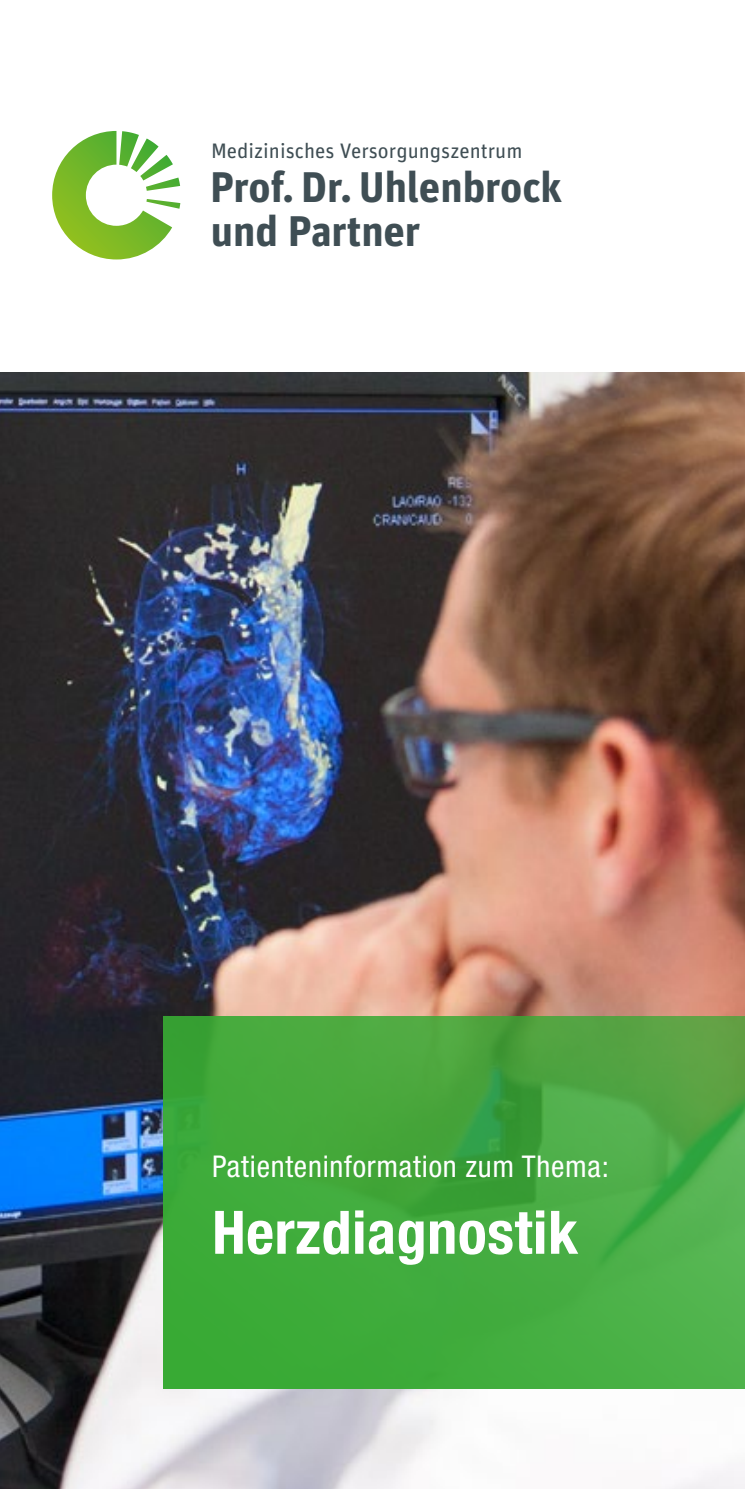
<style>
.page{position:relative;width:745px;height:1489px;background:#fff}
.page>*{position:absolute;margin:0;border:0;box-sizing:border-box;transform-origin:0 0}
.t1{font:700 condensed 60px "Helvetica Neue LT Std";letter-spacing:.01em;color:#fff}
.t2{font:700 42.75px/43.8px "Unit Pro";color:#3f4e54}
.t3{font:condensed 30px "Helvetica Neue LT Std";letter-spacing:.025em;color:#fff}
.t4{font:21px "Unit Pro";color:#3f4e54}
</style>
<div class="page">
<img style="left:0;top:372px;width:744px;height:1116px">
<svg style="left:163px;top:1016px;width:581px;height:372px;fill:#44ab3e"></svg>
<svg style="left:52px;top:131px;width:128px;height:128px"></svg>
<p class="t4" style="left:211px;top:136px;width:312px">Medizinisches Versorgungszentrum</p>
<h2 class="t2" style="left:210px;top:162px;width:353px">Prof. Dr. Uhlenbrock und Partner</h2>
<h3 class="t3" style="left:212px;top:1148px;width:398px">Patienteninformation zum Thema:</h3>
<h1 class="t1" style="left:212px;top:1195px;width:367px">Herzdiagnostik</h1>
</div>
